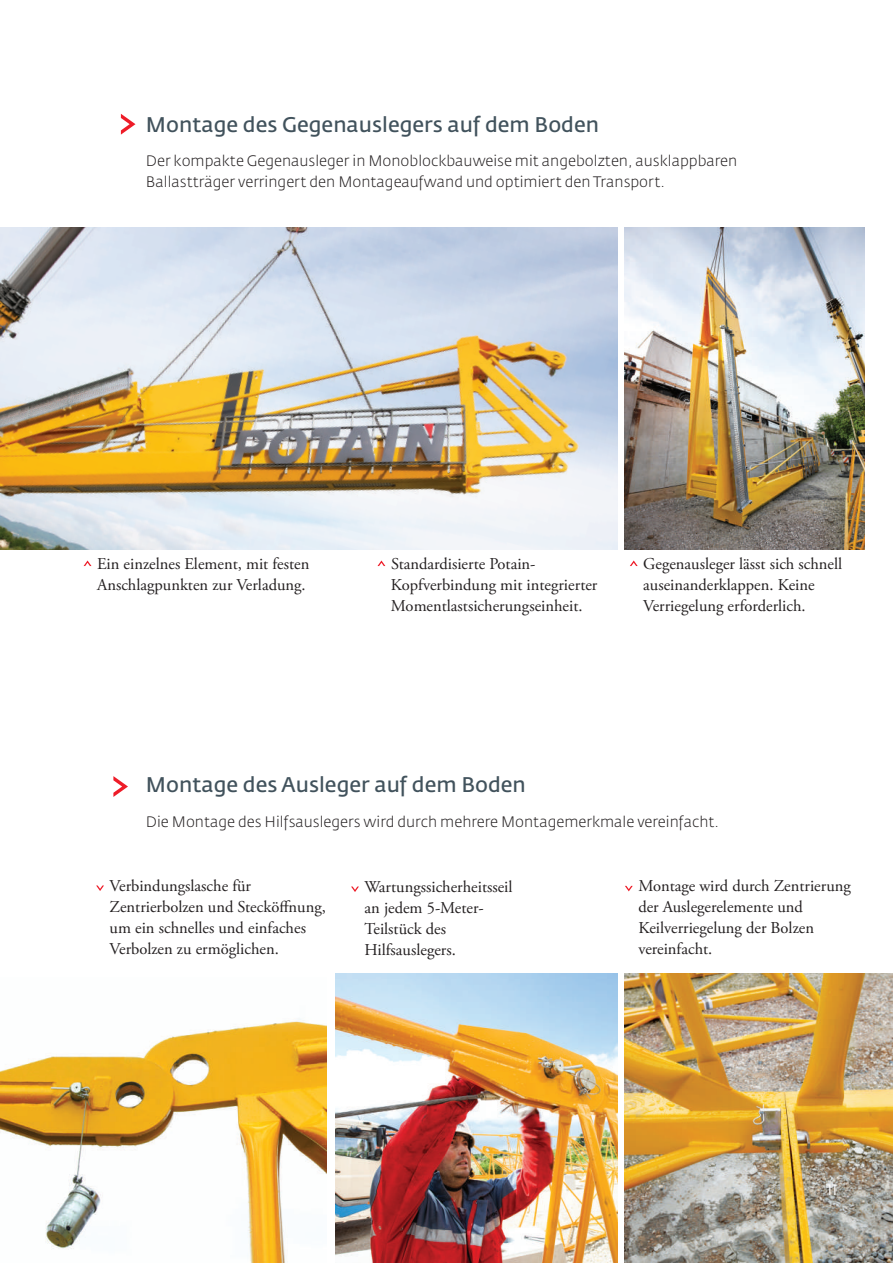
<style>
.page{position:relative;width:893px;height:1263px;background:#fff}
.page>*{position:absolute;margin:0;border:0;box-sizing:border-box;transform-origin:0 0}
.t1{font:600 21px "Fedra Sans Pro";color:#41525c}
.t2{font:16.5px/21px "Adobe Garamond Pro";color:#231f20}
.t3{font:300 15px/21px "Fedra Sans Pro";color:#231f20}
.t4{font:15px "Fedra Sans Pro";color:#fff}
</style>
<div class="page">
<svg style="left:121px;top:114px;width:14px;height:21px"></svg>
<svg style="left:84px;top:560px;width:7px;height:6px"></svg>
<img style="left:0;top:227px;width:617px;height:322px">
<img style="left:625px;top:227px;width:239px;height:322px">
<svg style="left:630px;top:560px;width:8px;height:6px"></svg>
<svg style="left:377px;top:560px;width:8px;height:6px"></svg>
<svg style="left:113px;top:776px;width:15px;height:21px"></svg>
<svg style="left:96px;top:885px;width:8px;height:6px"></svg>
<img style="left:0;top:1019px;width:326px;height:244px">
<img style="left:625px;top:973px;width:268px;height:290px">
<img style="left:335px;top:973px;width:282px;height:290px">
<svg style="left:351px;top:886px;width:8px;height:6px"></svg>
<svg style="left:625px;top:886px;width:8px;height:5px"></svg>
<p class="t1" style="left:146px;top:111px;width:455px">Montage des Gegenauslegers auf dem Boden</p>
<p class="t3" style="left:146px;top:150px;width:593px">Der kompakte Gegenausleger in Monoblockbauweise mit angebolzten, ausklappbaren<br>Ballastträger verringert den Montageaufwand und optimiert den Transport.</p>
<p class="t2" style="left:97px;top:554px;width:214px">Ein einzelnes Element, mit festen<br>Anschlagpunkten zur Verladung.</p>
<p class="t2" style="left:643px;top:554px;width:201px">Gegenausleger lässt sich schnell auseinanderklappen. Keine<br>Verriegelung erforderlich.</p>
<p class="t2" style="left:391px;top:554px;width:208px">Standardisierte Potain-<br>Kopfverbindung mit integrierter<br>Momentlastsicherungseinheit.</p>
<p class="t1" style="left:146px;top:772px;width:381px">Montage des Ausleger auf dem Boden</p>
<p class="t3" style="left:146px;top:811px;width:574px">Die Montage des Hilfsauslegers wird durch mehrere Montagemerkmale vereinfacht.</p>
<p class="t2" style="left:110px;top:876px;width:218px">Verbindungslasche für<br>Zentrierbolzen und Stecköffnung, um ein schnelles und einfaches<br>Verbolzen zu ermöglichen.</p>
<p class="t2" style="left:365px;top:877px;width:150px">Wartungssicherheitsseil an jedem 5-Meter-<br>Teilstück des<br>Hilfsauslegers.</p>
<p class="t2" style="left:638px;top:876px;width:214px">Montage wird durch Zentrierung der Auslegerelemente und<br>Keilverriegelung der Bolzen vereinfacht.</p>
<p class="t4" style="left:827px;top:1180px;width:11px">11</p>
</div>
